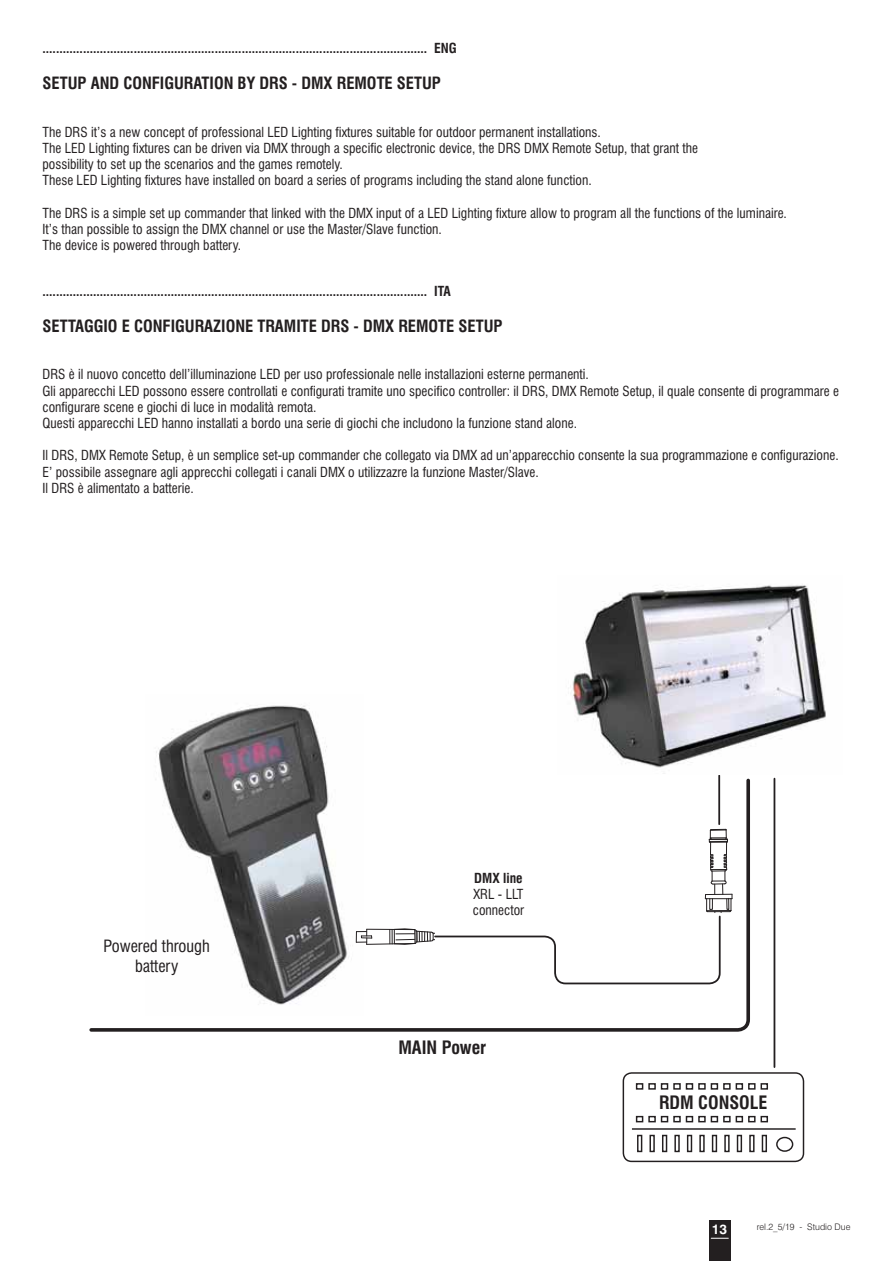
<style>
.page{position:relative;width:893px;height:1263px;background:#fff}
.page>*{position:absolute;margin:0;border:0;box-sizing:border-box;transform-origin:0 0}
.t1{font:700 condensed 18px "Swiss 721 BT";color:#231f20}
.t2{font:700 condensed 16.5px "Swiss 721 BT";color:#231f20}
.t3{font:condensed 16.5px/19.8px "Swiss 721 BT";color:#231f20;text-align:center}
.t4{font:condensed 13.5px/16.2px "Swiss 721 BT";color:#231f20}
.t5{font:700 condensed 13.5px "Swiss 721 BT";color:#231f20}
.t6{font:700 13.5px "Swiss 721 BT";color:#fff}
.t7{font:300 9px "Swiss 721 BT";color:#231f20}
</style>
<div class="page">
<div style="left:709px;top:1220px;width:22px;height:41px;background:#231f20"></div>
<svg style="left:711px;top:1238px;width:17px;height:1px"></svg>
<img style="left:156px;top:705px;width:171px;height:72px">
<svg style="left:89px;top:777px;width:661px;height:255px"></svg>
<svg style="left:356px;top:828px;width:377px;height:157px"></svg>
<div style="left:709px;top:898px;width:4px;height:12px;border:1px solid #231f20"></div>
<hr style="left:718px;top:775px;width:2px;height:49px;background:#231f20">
<div style="left:623px;top:1072px;width:181px;height:90px;border:1px solid #231f20;border-radius:8px"></div>
<div style="left:637px;top:1135px;width:5px;height:17px;border:1px solid #231f20"></div>
<div style="left:649px;top:1135px;width:6px;height:17px;border:1px solid #231f20"></div>
<div style="left:662px;top:1135px;width:5px;height:17px;border:1px solid #231f20"></div>
<div style="left:674px;top:1135px;width:6px;height:17px;border:1px solid #231f20"></div>
<div style="left:687px;top:1135px;width:5px;height:17px;border:1px solid #231f20"></div>
<div style="left:699px;top:1135px;width:6px;height:17px;border:1px solid #231f20"></div>
<div style="left:712px;top:1135px;width:5px;height:17px;border:1px solid #231f20"></div>
<div style="left:724px;top:1135px;width:6px;height:17px;border:1px solid #231f20"></div>
<div style="left:737px;top:1135px;width:5px;height:17px;border:1px solid #231f20"></div>
<div style="left:749px;top:1135px;width:5px;height:17px;border:1px solid #231f20"></div>
<div style="left:762px;top:1135px;width:5px;height:17px;border:1px solid #231f20"></div>
<svg style="left:777px;top:1137px;width:16px;height:14px"></svg>
<div style="left:776px;top:1137px;width:17px;height:15px;border:1px solid #231f20;border-radius:50%"></div>
<div style="left:636px;top:1116px;width:7px;height:6px;border:1px solid #231f20"></div>
<div style="left:648px;top:1116px;width:8px;height:6px;border:1px solid #231f20"></div>
<div style="left:661px;top:1116px;width:7px;height:6px;border:1px solid #231f20"></div>
<div style="left:673px;top:1116px;width:8px;height:6px;border:1px solid #231f20"></div>
<div style="left:686px;top:1116px;width:7px;height:6px;border:1px solid #231f20"></div>
<div style="left:698px;top:1116px;width:8px;height:6px;border:1px solid #231f20"></div>
<div style="left:711px;top:1116px;width:7px;height:6px;border:1px solid #231f20"></div>
<div style="left:723px;top:1116px;width:8px;height:6px;border:1px solid #231f20"></div>
<div style="left:736px;top:1116px;width:7px;height:6px;border:1px solid #231f20"></div>
<div style="left:748px;top:1116px;width:7px;height:6px;border:1px solid #231f20"></div>
<div style="left:760px;top:1116px;width:8px;height:6px;border:1px solid #231f20"></div>
<div style="left:636px;top:1083px;width:7px;height:7px;border:1px solid #231f20"></div>
<div style="left:648px;top:1083px;width:8px;height:7px;border:1px solid #231f20"></div>
<div style="left:661px;top:1083px;width:7px;height:7px;border:1px solid #231f20"></div>
<div style="left:673px;top:1083px;width:8px;height:7px;border:1px solid #231f20"></div>
<div style="left:686px;top:1083px;width:7px;height:7px;border:1px solid #231f20"></div>
<div style="left:698px;top:1083px;width:8px;height:7px;border:1px solid #231f20"></div>
<div style="left:711px;top:1083px;width:7px;height:7px;border:1px solid #231f20"></div>
<div style="left:723px;top:1083px;width:8px;height:7px;border:1px solid #231f20"></div>
<div style="left:736px;top:1083px;width:7px;height:7px;border:1px solid #231f20"></div>
<div style="left:748px;top:1083px;width:7px;height:7px;border:1px solid #231f20"></div>
<div style="left:760px;top:1083px;width:8px;height:7px;border:1px solid #231f20"></div>
<hr style="left:632px;top:1128px;width:164px;height:2px;background:#231f20">
<hr style="left:774px;top:779px;width:1px;height:288px;background:#231f20">
<img style="left:573px;top:585px;width:253px;height:189px">
<p class="t5" style="left:43px;top:42px;width:416px">.................................................................................................................. ENG</p>
<p class="t2" style="left:43px;top:75px;width:400px">SETUP AND CONFIGURATION BY DRS - DMX REMOTE SETUP</p>
<p class="t4" style="left:43px;top:124px;width:657px">The DRS it’s a new concept of professional LED Lighting fixtures suitable for outdoor permanent installations.<br>The LED Lighting fixtures can be driven via DMX through a specific electronic device, the DRS DMX Remote Setup, that grant the possibility to set up the scenarios and the games remotely.<br>These LED Lighting fixtures have installed on board a series of programs including the stand alone function.</p>
<p class="t4" style="left:43px;top:205px;width:746px">The DRS is a simple set up commander that linked with the DMX input of a LED Lighting fixture allow to program all the functions of the luminaire.<br>It’s than possible to assign the DMX channel or use the Master/Slave function.<br>The device is powered through battery.</p>
<p class="t5" style="left:43px;top:285px;width:410px">.................................................................................................................. ITA</p>
<p class="t2" style="left:43px;top:318px;width:461px">SETTAGGIO E CONFIGURAZIONE TRAMITE DRS - DMX REMOTE SETUP</p>
<p class="t4" style="left:43px;top:367px;width:798px">DRS è il nuovo concetto dell’illuminazione LED per uso professionale nelle installazioni esterne permanenti.<br>Gli apparecchi LED possono essere controllati e configurati tramite uno specifico controller: il DRS, DMX Remote Setup, il quale consente di programmare e configurare scene e giochi di luce in modalità remota.<br>Questi apparecchi LED hanno installati a bordo una serie di giochi che includono la funzione stand alone.</p>
<p class="t4" style="left:43px;top:448px;width:798px">Il DRS, DMX Remote Setup, è un semplice set-up commander che collegato via DMX ad un’apparecchio consente la sua programmazione e configurazione.<br>E’ possibile assegnare agli apprecchi collegati i canali DMX o utilizzazre la funzione Master/Slave.<br>Il DRS è alimentato a batterie.</p>
<p class="t3" style="left:103px;top:937px;width:108px">Powered through battery</p>
<p class="t5" style="left:474px;top:871px;width:50px">DMX line</p>
<p class="t4" style="left:473px;top:887px;width:53px">XRL - LLT connector</p>
<h1 class="t1" style="left:398px;top:1039px;width:90px">MAIN Power</h1>
<h1 class="t1" style="left:659px;top:1093px;width:110px">RDM CONSOLE</h1>
<p class="t6" style="left:712px;top:1221px;width:17px">13</p>
<p class="t7" style="left:757px;top:1222px;width:95px">rel.2_5/19 - Studio Due</p>
</div>
